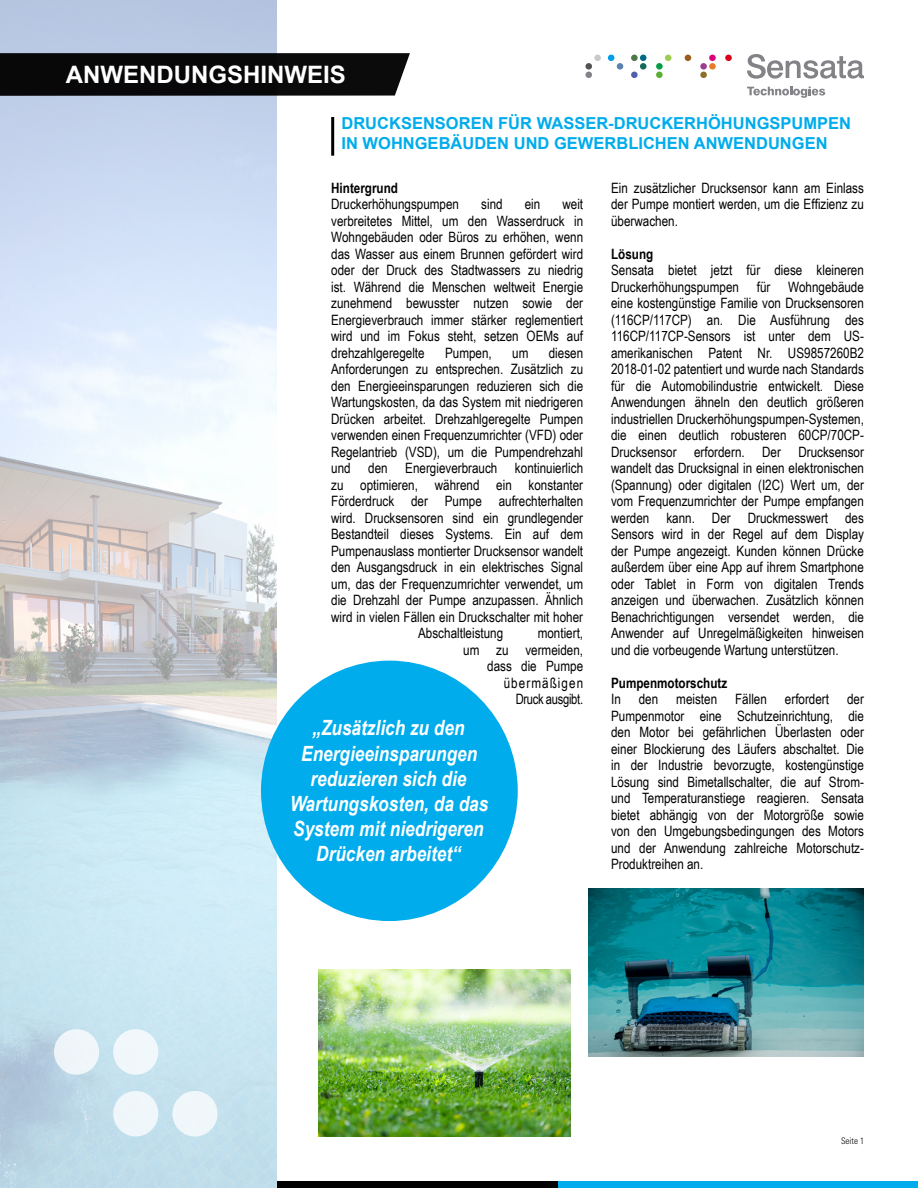
<style>
.page{position:relative;width:918px;height:1188px;background:#fff}
.page>*{position:absolute;margin:0;border:0;box-sizing:border-box;transform-origin:0 0}
.t1{font:700 24px "Arial";color:#fff}
.t2{font:italic 700 21px/25.2px "Arial Narrow";color:#fff;text-align:center}
.t3{font:700 16.5px/19.8px "Arial";color:#00acec}
.t4{font:14.25px/16.5px "Arial Narrow";color:#000;text-align:justify}
.t5{font:700 14.25px "Arial Narrow";color:#000}
.t6{font:300 condensed 9px "Univers";color:#000}
</style>
<div class="page">
<img style="left:0;top:0;width:277px;height:1188px">
<svg style="left:747px;top:54px;width:117px;height:25px"></svg>
<svg style="left:747px;top:86px;width:78px;height:12px"></svg>
<div style="left:585px;top:72px;width:7px;height:6px;background:#828287;border-radius:50%"></div>
<svg style="left:608px;top:55px;width:6px;height:6px"></svg>
<div style="left:617px;top:63px;width:6px;height:7px;background:#5982b0;border-radius:50%"></div>
<div style="left:631px;top:55px;width:7px;height:6px;background:#4f784a;border-radius:50%"></div>
<svg style="left:640px;top:55px;width:6px;height:6px"></svg>
<div style="left:640px;top:63px;width:6px;height:7px;background:#146b5c;border-radius:50%"></div>
<div style="left:631px;top:72px;width:7px;height:6px;background:#4f61ad;border-radius:50%"></div>
<svg style="left:665px;top:55px;width:6px;height:6px"></svg>
<div style="left:656px;top:63px;width:7px;height:7px;background:#009e45;border-radius:50%"></div>
<div style="left:656px;top:72px;width:7px;height:6px;background:#59b030;border-radius:50%"></div>
<div style="left:709px;top:55px;width:7px;height:6px;background:#d9007a;border-radius:50%"></div>
<div style="left:700px;top:63px;width:7px;height:7px;background:#9c3d91;border-radius:50%"></div>
<div style="left:709px;top:63px;width:7px;height:7px;background:#e87a2b;border-radius:50%"></div>
<div style="left:700px;top:72px;width:7px;height:6px;background:#8c7029;border-radius:50%"></div>
<div style="left:725px;top:55px;width:7px;height:6px;background:#d90017;border-radius:50%"></div>
<div style="left:594px;top:55px;width:7px;height:6px;background:#c7c9cc;border-radius:50%"></div>
<div style="left:585px;top:63px;width:7px;height:7px;background:#525254;border-radius:50%"></div>
<svg style="left:685px;top:55px;width:6px;height:6px"></svg>
<hr style="left:331px;top:117px;width:3px;height:39px;background:#000">
<div style="left:557px;top:1181px;width:361px;height:7px;background:#00acec"></div>
<div style="left:277px;top:1181px;width:280px;height:7px;background:#000"></div>
<div style="left:0;top:53px;width:410px;height:43px;background:#080809"></div>
<div style="left:54px;top:1029px;width:45px;height:46px;background:#eff6f9;border-radius:50%"></div>
<div style="left:113px;top:1091px;width:45px;height:45px;background:#eff7fa;border-radius:50%"></div>
<div style="left:113px;top:1029px;width:45px;height:46px;background:#f1f8fb;border-radius:50%"></div>
<div style="left:172px;top:1091px;width:46px;height:45px;background:#f0f7fa;border-radius:50%"></div>
<div style="left:261px;top:661px;width:257px;height:260px;background:#00acec;border-radius:50%"></div>
<img style="left:588px;top:889px;width:276px;height:167px">
<img style="left:319px;top:969px;width:251px;height:168px">
<h1 class="t1" style="left:66px;top:58px;width:281px">ANWENDUNGSHINWEIS</h1>
<p class="t3" style="left:342px;top:114px;width:511px">DRUCKSENSOREN FÜR WASSER-DRUCKERHÖHUNGSPUMPEN<br>IN WOHNGEBÄUDEN UND GEWERBLICHEN ANWENDUNGEN</p>
<p class="t5" style="left:331px;top:177px;width:68px">Hintergrund</p>
<p class="t4" style="left:331px;top:195px;width:129px">Druckerhöhungspumpen</p>
<p class="t4" style="left:481px;top:195px;width:23px">sind</p>
<p class="t4" style="left:525px;top:195px;width:17px">ein</p>
<p class="t4" style="left:611px;top:179px;width:254px">Ein zusätzlicher Drucksensor kann am Einlass der Pumpe montiert werden, um die Effizienz zu überwachen.</p>
<p class="t5" style="left:611px;top:243px;width:44px">Lösung</p>
<p class="t4" style="left:611px;top:261px;width:254px">Sensata bietet jetzt für diese kleineren Druckerhöhungspumpen für Wohngebäude eine kostengünstige Familie von Drucksensoren (116CP/117CP) an. Die Ausführung des 116CP/117CP-Sensors ist unter dem US&shy;amerikanischen Patent Nr. US9857260B2<br>2018-01-02 patentiert und wurde nach Standards für die Automobilindustrie entwickelt. Diese Anwendungen ähneln den deutlich größeren industriellen Druckerhöhungspumpen-Systemen, die einen deutlich robusteren 60CP/70CP-Drucksensor erfordern. Der Drucksensor wandelt das Drucksignal in einen elektronischen (Spannung) oder digitalen (I2C) Wert um, der vom Frequenzumrichter der Pumpe empfangen werden kann. Der Druckmesswert des Sensors wird in der Regel auf dem Display der Pumpe angezeigt. Kunden können Drücke außerdem über eine App auf ihrem Smartphone oder Tablet in Form von digitalen Trends anzeigen und überwachen. Zusätzlich können Benachrichtigungen versendet werden, die Anwender auf Unregelmäßigkeiten hinweisen und die vorbeugende Wartung unterstützen.</p>
<p class="t5" style="left:611px;top:672px;width:118px">Pumpenmotorschutz</p>
<p class="t4" style="left:611px;top:690px;width:11px">In</p>
<p class="t4" style="left:639px;top:690px;width:21px">den</p>
<p class="t4" style="left:676px;top:690px;width:42px">meisten</p>
<p class="t4" style="left:735px;top:690px;width:33px">Fällen</p>
<p class="t4" style="left:785px;top:690px;width:46px">erfordert</p>
<p class="t4" style="left:331px;top:195px;width:253px;text-indent:231px">weit verbreitetes Mittel, um den Wasserdruck in Wohngebäuden oder Büros zu erhöhen, wenn das Wasser aus einem Brunnen gefördert wird oder der Druck des Stadtwassers zu niedrig ist. Während die Menschen weltweit Energie zunehmend bewusster nutzen sowie der Energieverbrauch immer stärker reglementiert wird und im Fokus steht, setzen OEMs auf drehzahlgeregelte</p>
<p class="t4" style="left:445px;top:344px;width:48px">Pumpen,</p>
<p class="t4" style="left:512px;top:344px;width:18px">um</p>
<p class="t4" style="left:549px;top:344px;width:36px">diesen</p>
<p class="t4" style="left:331px;top:360px;width:253px">Anforderungen zu entsprechen. Zusätzlich zu</p>
<p class="t4" style="left:331px;top:377px;width:253px">den Energieeinsparungen reduzieren sich die</p>
<p class="t4" style="left:331px;top:393px;width:253px">Wartungskosten, da das System mit niedrigeren</p>
<p class="t4" style="left:331px;top:410px;width:254px">Drücken arbeitet. Drehzahlgeregelte Pumpen</p>
<p class="t4" style="left:331px;top:426px;width:253px">verwenden einen Frequenzumrichter (VFD) oder</p>
<p class="t4" style="left:331px;top:443px;width:253px">Regelantrieb (VSD), um die Pumpendrehzahl</p>
<p class="t4" style="left:331px;top:459px;width:253px">und den Energieverbrauch kontinuierlich</p>
<p class="t4" style="left:331px;top:476px;width:253px">zu optimieren, während ein konstanter</p>
<p class="t4" style="left:331px;top:492px;width:253px">Förderdruck der Pumpe aufrechterhalten</p>
<p class="t4" style="left:331px;top:509px;width:253px">wird. Drucksensoren sind ein grundlegender</p>
<p class="t4" style="left:331px;top:525px;width:253px">Bestandteil dieses Systems. Ein auf dem</p>
<p class="t4" style="left:331px;top:542px;width:253px">Pumpenauslass montierter Drucksensor wandelt</p>
<p class="t4" style="left:331px;top:558px;width:253px">den Ausgangsdruck in ein elektrisches Signal</p>
<p class="t4" style="left:331px;top:575px;width:254px">um, das der Frequenzumrichter verwendet, um</p>
<p class="t4" style="left:331px;top:591px;width:253px">die Drehzahl der Pumpe anzupassen. Ähnlich</p>
<p class="t4" style="left:331px;top:608px;width:253px">wird in vielen Fällen ein Druckschalter mit hoher</p>
<p class="t4" style="left:418px;top:624px;width:87px">Abschaltleistung</p>
<p class="t4" style="left:463px;top:624px;width:122px;text-align:right">montiert,<br>um zu vermeiden, dass die Pumpe übermäßigen<br>Druck ausgibt.</p>
<p class="t4" style="left:611px;top:690px;width:254px;text-indent:236px">der Pumpenmotor eine Schutzeinrichtung, die den Motor bei gefährlichen Überlasten oder einer Blockierung des Läufers abschaltet. Die in der Industrie bevorzugte, kostengünstige Lösung sind Bimetallschalter, die auf Strom&shy;und Temperaturanstiege reagieren. Sensata bietet abhängig von der Motorgröße sowie von den Umgebungsbedingungen des Motors und der Anwendung zahlreiche Motorschutz-Produktreihen an.</p>
<h2 class="t2" style="left:290px;top:714px;width:200px">„Zusätzlich zu den<br>Energieeinsparungen reduzieren sich die<br>Wartungskosten, da das<br>System mit niedrigeren<br>Drücken arbeitet“</h2>
<p class="t6" style="left:841px;top:1135px;width:24px">Seite 1</p>
</div>
